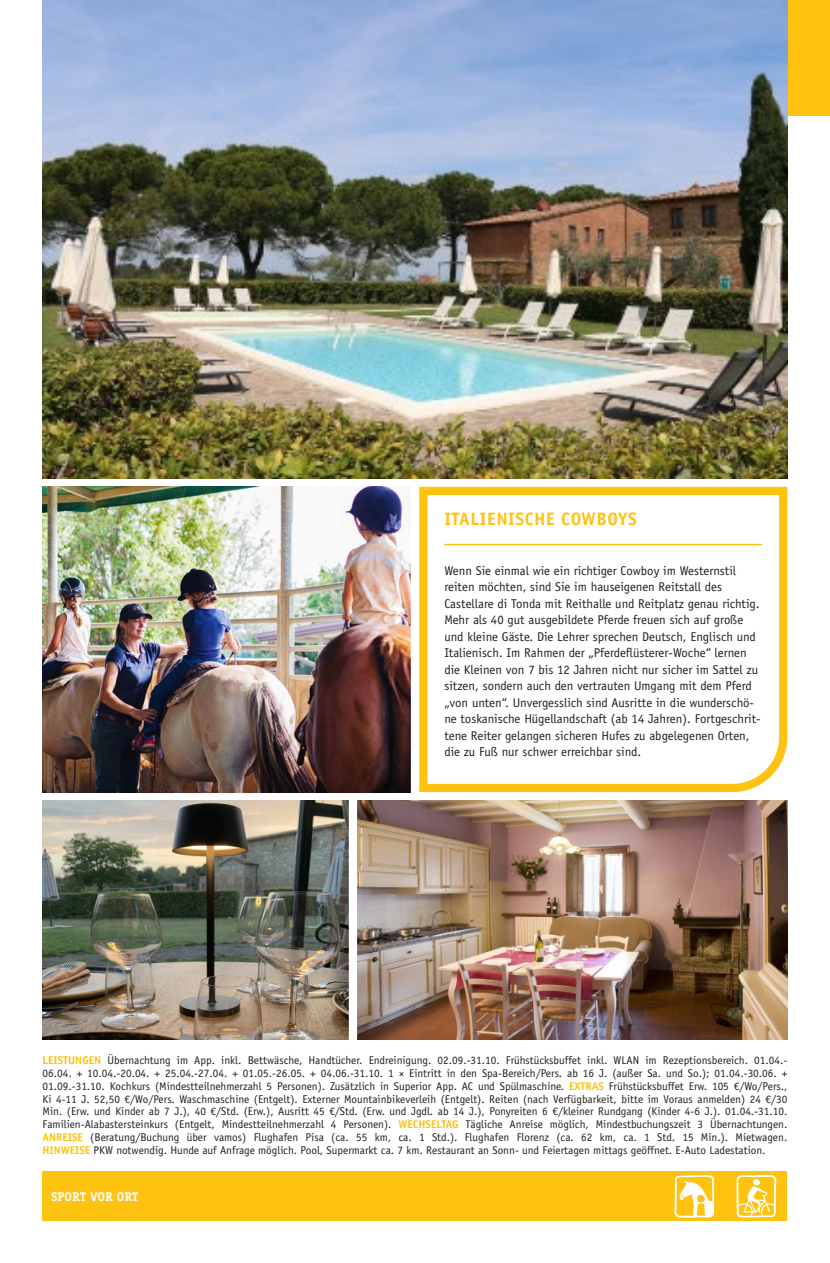
<style>
.page{position:relative;width:830px;height:1263px;background:#fff}
.page>*{position:absolute;margin:0;border:0;box-sizing:border-box;transform-origin:0 0}
.t1{font:700 18px "Officina Sans Std";letter-spacing:.03em;color:#fec210}
.t2{font:12.75px/16.5px "Officina Sans Std";color:#231f20}
.t3{font:700 12.75px "Officina Serif Std";color:#fff}
.t4{font:11.25px/12.8px "Officina Sans Std";color:#231f20;text-align:justify}
.s1{font-weight:700;color:#fec210}
</style>
<div class="page">
<div style="left:787px;top:0;width:42px;height:116px;background:#fec210"></div>
<img style="left:43px;top:0;width:744px;height:478px">
<img style="left:43px;top:487px;width:367px;height:305px">
<img style="left:43px;top:800px;width:744px;height:240px">
<div style="left:348px;top:796px;width:9px;height:248px;background:#fff"></div>
<svg style="left:419px;top:486px;width:369px;height:307px"></svg>
<hr style="left:444px;top:544px;width:317px;height:1px;background:#fec210">
<div style="left:43px;top:1172px;width:744px;height:49px;background:#fec210"></div>
<svg style="left:674px;top:1175px;width:40px;height:43px"></svg>
<svg style="left:736px;top:1175px;width:40px;height:43px"></svg>
<h1 class="t1" style="left:444px;top:508px;width:194px">ITALIENISCHE COWBOYS</h1>
<p class="t2" style="left:444px;top:562px;width:318px">Wenn Sie einmal wie ein richtiger Cowboy im Westernstil reiten möchten, sind Sie im hauseigenen Reitstall des Castellare di Tonda mit Reithalle und Reitplatz genau richtig.<br>Mehr als 40 gut ausgebildete Pferde freuen sich auf große und kleine Gäste. Die Lehrer sprechen Deutsch, Englisch und Italienisch. Im Rahmen der „Pferdeflüsterer-Woche“ lernen die Kleinen von 7 bis 12 Jahren nicht nur sicher im Sattel zu sitzen, sondern auch den vertrauten Umgang mit dem Pferd „von unten“. Unvergesslich sind Ausritte in die wunderschö&shy;ne toskanische Hügellandschaft (ab 14 Jahren). Fortgeschrit&shy;tene Reiter gelangen sicheren Hufes zu abgelegenen Orten, die zu Fuß nur schwer erreichbar sind.</p>
<p class="t4" style="left:43px;top:1054px;width:746px"><span class="s1">LEISTUNGEN</span> Übernachtung im App. inkl. Bettwäsche, Handtücher. Endreinigung. 02.09.-31.10. Frühstücksbuffet inkl. WLAN im Rezeptionsbereich. 01.04.- 06.04. + 10.04.-20.04. + 25.04.-27.04. + 01.05.-26.05. + 04.06.-31.10. 1 × Eintritt in den Spa-Bereich/Pers. ab 16 J. (außer Sa. und So.); 01.04.-30.06. + 01.09.-31.10. Kochkurs (Mindestteilnehmerzahl 5 Personen). Zusätzlich in Superior App. AC und Spülmaschine. <span class="s1">EXTRAS</span> Frühstücksbuffet Erw. 105 €/Wo/Pers., Ki 4-11 J. 52,50 €/Wo/Pers. Waschmaschine (Entgelt). Externer Mountainbikeverleih (Entgelt). Reiten (nach Verfügbarkeit, bitte im Voraus anmelden) 24 €/30<br>Min. (Erw. und Kinder ab 7 J.), 40 €/Std. (Erw.), Ausritt 45 €/Std. (Erw. und Jgdl. ab 14 J.), Ponyreiten 6 €/kleiner Rundgang (Kinder 4-6 J.). 01.04.-31.10.<br>Familien-Alabastersteinkurs (Entgelt, Mindestteilnehmerzahl 4 Personen). <span class="s1">WECHSELTAG</span> Tägliche Anreise möglich, Mindestbuchungszeit 3 Übernachtungen.<br><span class="s1">ANREISE</span> (Beratung/Buchung über vamos) Flughafen Pisa (ca. 55 km, ca. 1 Std.). Flughafen Florenz (ca. 62 km, ca. 1 Std. 15 Min.). Mietwagen.<br><span class="s1">HINWEISE</span> PKW notwendig. Hunde auf Anfrage möglich. Pool, Supermarkt ca. 7 km. Restaurant an Sonn- und Feiertagen mittags geöffnet. E-Auto Ladestation.</p>
<p class="t3" style="left:51px;top:1188px;width:89px">SPORT VOR ORT</p>
</div>
